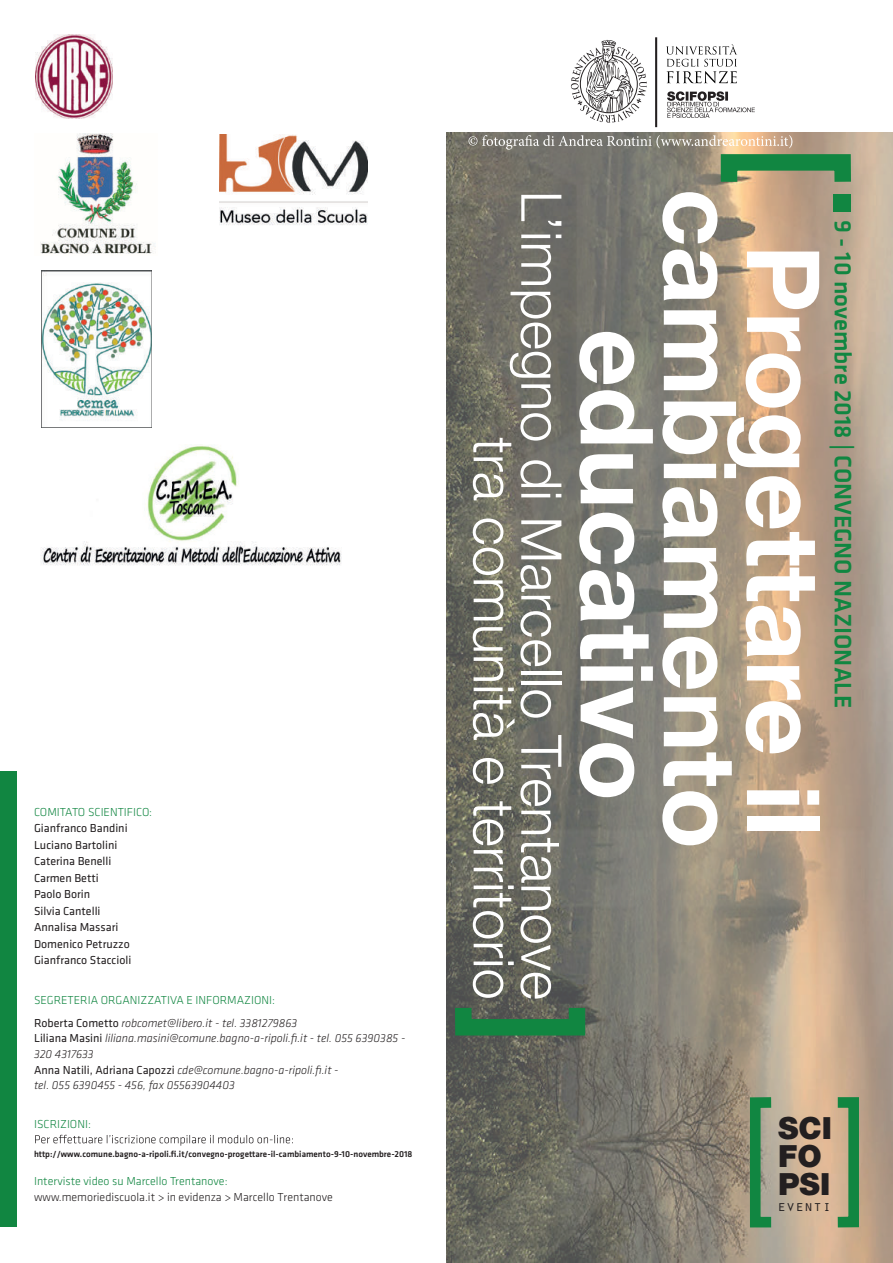
<style>
.page{position:relative;width:893px;height:1263px;background:#fff}
.page>*{position:absolute;margin:0;border:0;box-sizing:border-box;transform-origin:0 0}
.t1{font:700 101.1px "Helvetica Neue LT Pro";color:#fff}
.t2{font:300 56.25px "Helvetica Neue LT Pro";color:#fff}
.t3{font:900 30.6px/28.2px "Helvetica Neue LT Pro";color:#231f20}
.t4{font:500 24.6px "Klavika";color:#118641}
.t5{font:15.15px "Orator Std";color:#231f20}
.t6{font:italic 300 12px/15.6px "Klavika";color:#231f20}
.t7{font:300 12px/23.1px "Klavika";color:#118641}
.t8{font:12px/16.5px "Klavika";color:#231f20}
.t9{font:300 12px "Klavika";color:#231f20}
.t10{font:500 9px "Klavika";color:#231f20}
.s1{font-weight:400;color:#231f20}
.s2{font-style:italic;color:#231f20}
.s3{font-weight:400;font-style:normal}
</style>
<div class="page">
<img style="left:446px;top:133px;width:447px;height:1130px">
<div style="left:832px;top:1097px;width:27px;height:130px;border:11px solid #118641"></div>
<div style="left:750px;top:1097px;width:26px;height:130px;border:11px solid #118641"></div>
<div style="left:834px;top:195px;width:17px;height:17px;background:#118641"></div>
<div style="left:721px;top:154px;width:130px;height:36px;border:16px solid #118641"></div>
<div style="left:455px;top:1000px;width:130px;height:35px;border:16px solid #118641"></div>
<div style="left:0;top:771px;width:17px;height:455px;background:#118641"></div>
<hr style="left:655px;top:37px;width:2px;height:90px;background:#231f20">
<svg style="left:571px;top:39px;width:76px;height:84px"></svg>
<svg style="left:666px;top:44px;width:71px;height:39px"></svg>
<svg style="left:667px;top:91px;width:88px;height:27px"></svg>
<img style="left:36px;top:34px;width:77px;height:85px">
<img style="left:40px;top:134px;width:116px;height:120px">
<img style="left:219px;top:135px;width:148px;height:90px">
<img style="left:42px;top:271px;width:110px;height:157px">
<img style="left:41px;top:444px;width:301px;height:122px">
<svg style="left:468px;top:135px;width:324px;height:15px;background:#a49a8b"></svg>
<svg style="left:35px;top:1135px;width:258px;height:11px"></svg>
<p class="t7" style="left:34px;top:800px;width:120px">COMITATO SCIENTIFICO:</p>
<p class="t8" style="left:34px;top:820px;width:99px">Gianfranco Bandini<br>Luciano Bartolini<br>Caterina Benelli<br>Carmen Betti<br>Paolo Borin<br>Silvia Cantelli<br>Annalisa Massari<br>Domenico Petruzzo<br>Gianfranco Staccioli</p>
<p class="t7" style="left:34px;top:988px;width:265px">SEGRETERIA ORGANIZZATIVA E INFORMAZIONI:<br><span class="s1">Roberta Cometto</span> <span class="s2">robcomet@libero.it - tel. 3381279863</span></p>
<p class="t6" style="left:34px;top:1031px;width:373px"><span class="s3">Liliana Masini</span> liliana.masini@comune.bagno-a-ripoli.fi.it - tel. 055 6390385 - 320 4317633<br><span class="s3">Anna Natili, Adriana Capozzi</span> cde@comune.bagno-a-ripoli.fi.it -<br>tel. 055 6390455 - 456, fax 05563904403</p>
<p class="t7" style="left:34px;top:1112px;width:58px">ISCRIZIONI:</p>
<p class="t10" style="left:34px;top:1148px;width:380px">http://www.comune.bagno-a-ripoli.fi.it/convegno-progettare-il-cambiamento-9-10-novembre-2018</p>
<p class="t7" style="left:34px;top:1170px;width:195px">Interviste video su Marcello Trentanove:</p>
<p class="t9" style="left:34px;top:1190px;width:300px">www.memoriediscuola.it &gt; in evidenza &gt; Marcello Trentanove</p>
<h2 class="t2" style="left:576px;top:191px;width:811px;rotate:90deg">L’impegno di Marcello Trentanove</h2>
<h2 class="t2" style="left:528px;top:437px;width:564px;rotate:90deg">tra comunità e territorio</h2>
<h1 class="t1" style="left:679px;top:329px;width:474px;rotate:90deg">educativo</h1>
<h1 class="t1" style="left:762px;top:188px;width:662px;rotate:90deg">cambiamento</h1>
<h1 class="t1" style="left:845px;top:245px;width:594px;rotate:90deg">Progettare il</h1>
<h3 class="t4" style="left:856px;top:220px;width:489px;rotate:90deg">9 - 10 novembre 2018 | CONVEGNO NAZIONALE</h3>
<h3 class="t3" style="left:778px;top:1114px;width:55px">SCI<br>FO<br>PSI</h3>
<p class="t5" style="left:777px;top:1195px;width:56px">eventi</p>
</div>
